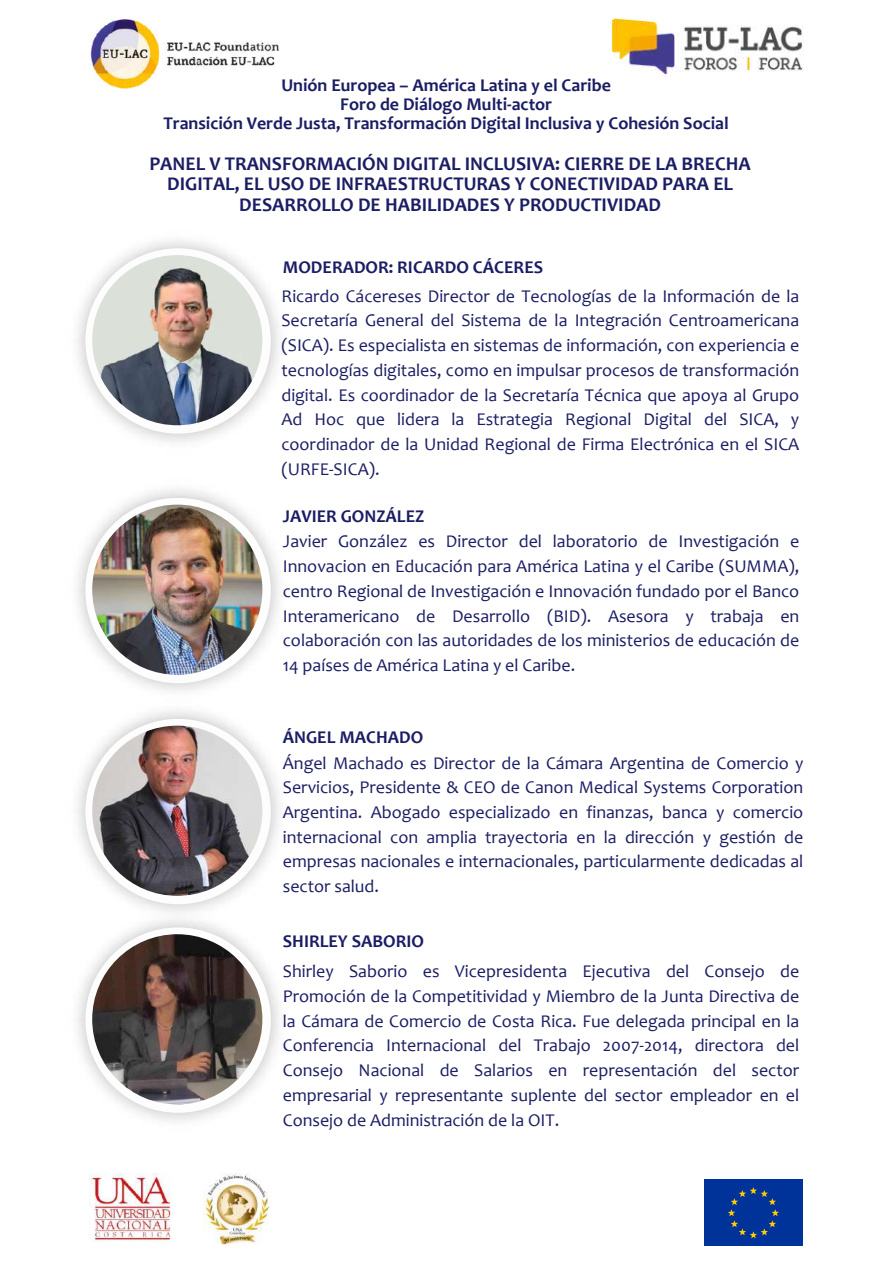
<style>
.page{position:relative;width:893px;height:1264px;background:#fff}
.page>*{position:absolute;margin:0;border:0;box-sizing:border-box;transform-origin:0 0}
.t1{font:700 19.5px/20.2px "Candara";color:#1b1d64;text-align:center}
.t2{font:18px/24.8px "Candara";color:#1b1d64;text-align:justify}
.t3{font:700 18px/19px "Candara";color:#1b1d64;text-align:center}
</style>
<div class="page">
<img style="left:90px;top:19px;width:189px;height:71px">
<img style="left:204px;top:1173px;width:66px;height:72px">
<img style="left:89px;top:1173px;width:82px;height:69px">
<div style="left:704px;top:1179px;width:99px;height:66px;background:#039"></div>
<svg style="left:728px;top:1187px;width:50px;height:51px"></svg>
<img style="left:610px;top:18px;width:193px;height:58px">
<img style="left:77px;top:240px;width:202px;height:202px">
<div style="left:85px;top:248px;width:186px;height:185px;background:#fdfdfd;border-radius:50%"></div>
<img style="left:92px;top:255px;width:170px;height:170px;border-radius:50%">
<img style="left:77px;top:489px;width:202px;height:202px">
<div style="left:85px;top:498px;width:186px;height:185px;background:#fdfdfd;border-radius:50%"></div>
<img style="left:92px;top:504px;width:170px;height:170px;border-radius:50%">
<img style="left:77px;top:710px;width:202px;height:197px">
<div style="left:85px;top:719px;width:186px;height:185px;background:#fdfdfd;border-radius:50%"></div>
<img style="left:92px;top:725px;width:170px;height:170px;border-radius:50%">
<img style="left:77px;top:907px;width:202px;height:214px">
<div style="left:85px;top:927px;width:186px;height:185px;background:#fdfdfd;border-radius:50%"></div>
<img style="left:92px;top:934px;width:170px;height:170px;border-radius:50%">
<p class="t3" style="left:163px;top:77px;width:566px">Unión Europea – América Latina y el Caribe<br>Foro de Diálogo Multi-actor<br>Transición Verde Justa, Transformación Digital Inclusiva y Cohesión Social</p>
<p class="t1" style="left:149px;top:156px;width:603px">PANEL V TRANSFORMACIÓN DIGITAL INCLUSIVA: CIERRE DE LA BRECHA<br>DIGITAL, EL USO DE INFRAESTRUCTURAS Y CONECTIVIDAD PARA EL<br>DESARROLLO DE HABILIDADES Y PRODUCTIVIDAD</p>
<p class="t3" style="left:283px;top:259px;width:262px">MODERADOR: RICARDO CÁCERES</p>
<p class="t2" style="left:281px;top:285px;width:519px">Ricardo Cácereses Director de Tecnologías de la Información de la Secretaría General del Sistema de la Integración Centroamericana (SICA). Es especialista en sistemas de información, con experiencia e tecnologías digitales, como en impulsar procesos de transformación digital. Es coordinador de la Secretaría Técnica que apoya al Grupo Ad Hoc que lidera la Estrategia Regional Digital del SICA, y coordinador de la Unidad Regional de Firma Electrónica en el SICA (URFE-SICA).</p>
<p class="t3" style="left:283px;top:509px;width:143px">JAVIER GONZÁLEZ</p>
<p class="t2" style="left:283px;top:531px;width:518px">Javier González es Director del laboratorio de Investigación e Innovacion en Educación para América Latina y el Caribe (SUMMA), centro Regional de Investigación e Innovación fundado por el Banco Interamericano de Desarrollo (BID). Asesora y trabaja en colaboración con las autoridades de los ministerios de educación de 14 países de América Latina y el Caribe.</p>
<p class="t3" style="left:283px;top:729px;width:142px">ÁNGEL MACHADO</p>
<p class="t2" style="left:283px;top:752px;width:522px">Ángel Machado es Director de la Cámara Argentina de Comercio y Servicios, Presidente &amp; CEO de Canon Medical Systems Corporation Argentina. Abogado especializado en finanzas, banca y comercio internacional con amplia trayectoria en la dirección y gestión de empresas nacionales e internacionales, particularmente dedicadas al sector salud.</p>
<p class="t3" style="left:283px;top:933px;width:143px">SHIRLEY SABORIO</p>
<p class="t2" style="left:283px;top:960px;width:518px">Shirley Saborio es Vicepresidenta Ejecutiva del Consejo de Promoción de la Competitividad y Miembro de la Junta Directiva de la Cámara de Comercio de Costa Rica. Fue delegada principal en la Conferencia Internacional del Trabajo 2007-2014, directora del Consejo Nacional de Salarios en representación del sector empresarial y representante suplente del sector empleador en el Consejo de Administración de la OIT.</p>
</div>
